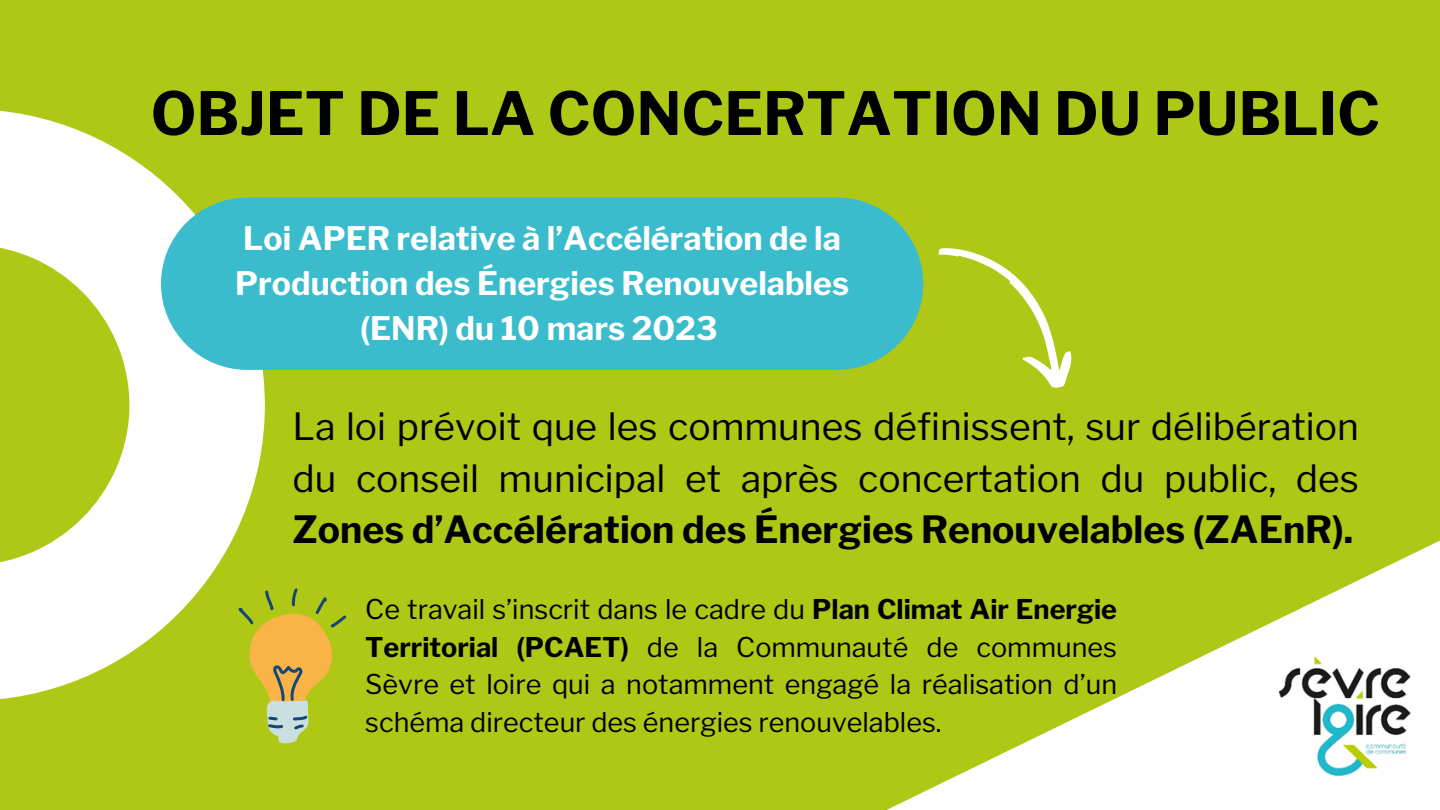
<style>
.page{position:relative;width:1440px;height:810px;background:#afc816}
.page>*{position:absolute;margin:0;border:0;box-sizing:border-box;transform-origin:0 0}
.t1{font:700 59.2px "Libre Franklin";color:#000}
.t2{font:37.3px/51.7px "Libre Franklin";color:#000;text-align:justify}
.t3{font:700 32.2px/45px "Libre Franklin";color:#fff;text-align:center}
.t4{font:27px/37.5px "Libre Franklin";color:#000;text-align:justify}
.s1{font-weight:700}
</style>
<div class="page">
<svg style="left:0;top:405px;width:265px;height:294px;fill:#fff"></svg>
<svg style="left:0;top:111px;width:265px;height:294px;fill:#fff"></svg>
<svg style="left:886px;top:540px;width:554px;height:270px"></svg>
<img style="left:1250px;top:639px;width:190px;height:166px">
<div style="left:161px;top:198px;width:762px;height:172px;background:#3bbccc;border-radius:86px"></div>
<svg style="left:938px;top:248px;width:134px;height:140px"></svg>
<svg style="left:238px;top:588px;width:108px;height:156px"></svg>
<p class="t1" style="left:151px;top:78px;width:1231px">OBJET DE LA CONCERTATION DU PUBLIC</p>
<p class="t3" style="left:235px;top:216px;width:615px">Loi APER relative à l’Accélération de la<br>Production des Énergies Renouvelables (ENR) du 10 mars 2023</p>
<h3 class="t2" style="left:293px;top:401px;width:1068px">La loi prévoit que les communes définissent, sur délibération du conseil municipal et après concertation du public, des <span class="s1">Zones d’Accélération des Énergies Renouvelables (ZAEnR).</span></h3>
<p class="t4" style="left:365px;top:591px;width:753px">Ce travail s’inscrit dans le cadre du <span class="s1">Plan Climat Air Energie Territorial (PCAET)</span> de la Communauté de communes Sèvre et loire qui a notamment engagé la réalisation d’un schéma directeur des énergies renouvelables.</p>
</div>
